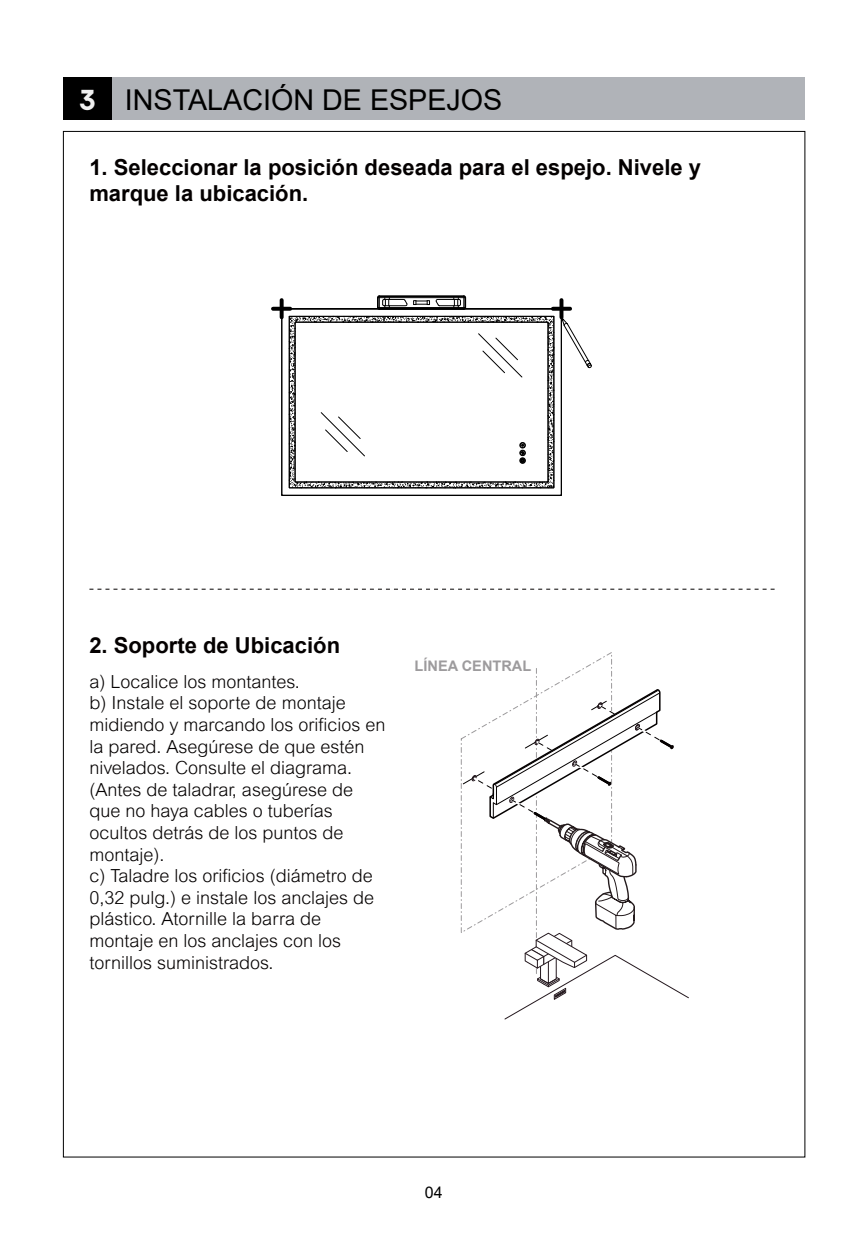
<style>
.page{position:relative;width:868px;height:1248px;background:#fff}
.page>*{position:absolute;margin:0;border:0;box-sizing:border-box;transform-origin:0 0}
.t1{font:28.6px "Arial";color:#000}
.t2{font:700 22px/26.4px "Arial";color:#040000}
.t3{font:300 18px/21.6px "Arial";color:#040000}
.t4{font:16px "Arial";color:#000}
.t5{font:700 14.6px "Arial";color:#9d9b9d}
.s1{font-family:"Rany";font-weight:700;color:#f0f0f0}
</style>
<div class="page">
<div style="left:63px;top:77px;width:49px;height:42px;background:#000"></div>
<div style="left:112px;top:77px;width:692px;height:42px;background:#b0b3b8"></div>
<svg style="left:89px;top:588px;width:685px;height:1px"></svg>
<svg style="left:460px;top:652px;width:229px;height:506px"></svg>
<svg style="left:273px;top:295px;width:318px;height:201px"></svg>
<h1 class="t1" style="left:79px;top:80px;width:424px"><span class="s1">3</span> INSTALACIÓN DE ESPEJOS</h1>
<p class="t2" style="left:89px;top:154px;width:613px">1. Seleccionar la posición deseada para el espejo. Nivele y marque la ubicación.</p>
<p class="t2" style="left:89px;top:632px;width:252px">2. Soporte de Ubicación</p>
<p class="t3" style="left:89px;top:670px;width:298px">a) Localice los montantes.<br>b) Instale el soporte de montaje midiendo y marcando los orificios en la pared. Asegúrese de que estén nivelados. Consulte el diagrama. (Antes de taladrar, asegúrese de que no haya cables o tuberías ocultos detrás de los puntos de montaje).<br>c) Taladre los orificios (diámetro de<br>0,32 pulg.) e instale los anclajes de plástico. Atornille la barra de montaje en los anclajes con los tornillos suministrados.</p>
<p class="t5" style="left:414px;top:655px;width:118px">LÍNEA CENTRAL</p>
<p class="t4" style="left:425px;top:1180px;width:19px">04</p>
</div>
